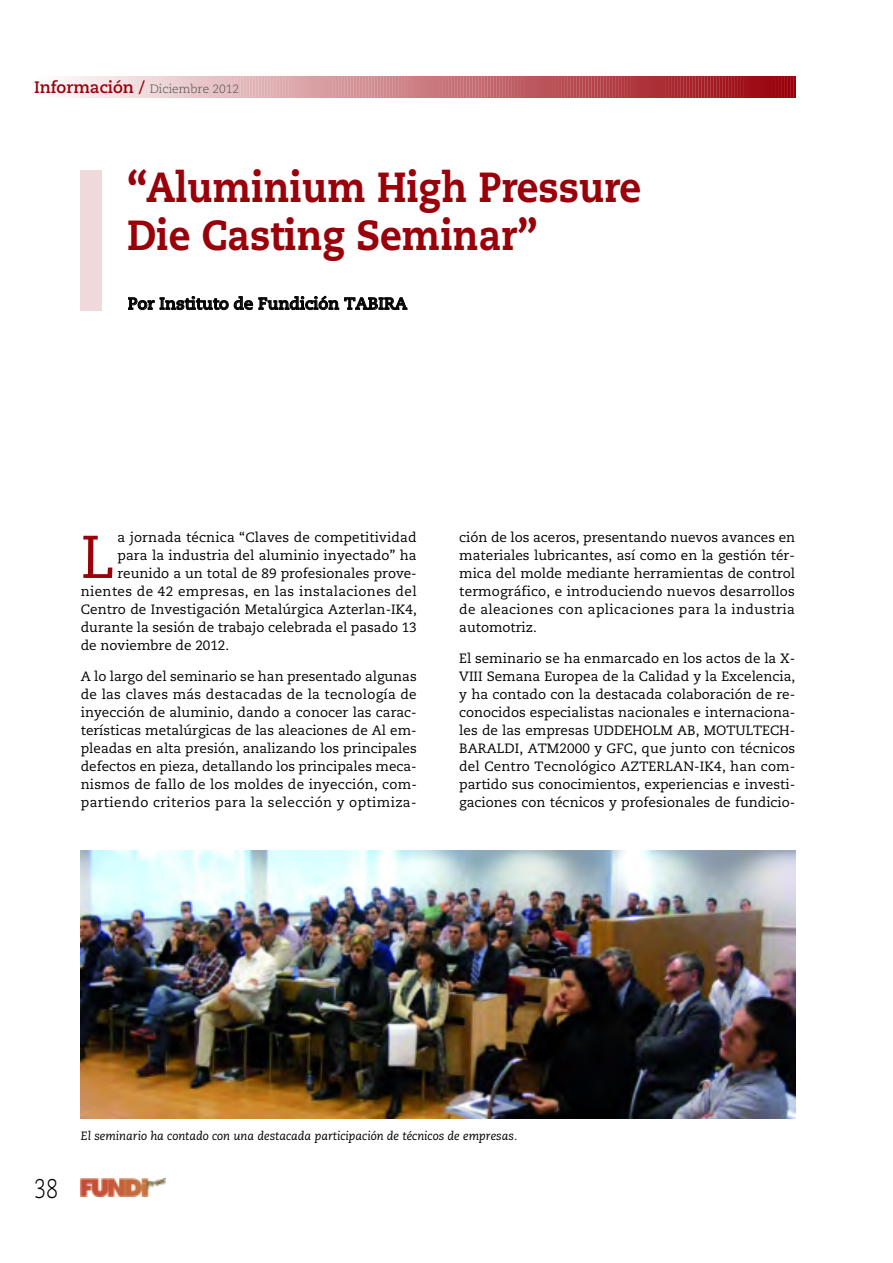
<style>
.page{position:relative;width:893px;height:1263px;background:#fff}
.page>*{position:absolute;margin:0;border:0;box-sizing:border-box;transform-origin:0 0}
.t1{font:60.3px "Caecilia";color:#990009}
.t2{font:800 42px/48px "Caecilia";color:#990009;scale:.9 1}
.t3{font:300 27px "Caecilia";color:#000;scale:.8 1}
.t4{font:700 16.5px "Caecilia";color:#000}
.t5{font:13.5px/18px "Caecilia";letter-spacing:.005em;color:#000;text-align:justify}
.t6{font:13.5px "Caecilia";letter-spacing:.025em;color:#000}
.t7{font:italic 12px "Caecilia";color:#000}
.t8{font:300 12px "Caecilia";color:#4d4d4d}
.s1{font-weight:700;font-size:16.5px;color:#990009}
</style>
<div class="page">
<svg style="left:65px;top:77px;width:731px;height:21px;background:#cb7d82"></svg>
<img style="left:81px;top:1178px;width:85px;height:18px">
<div style="left:81px;top:170px;width:21px;height:140px;background:#f0d9da"></div>
<img style="left:81px;top:850px;width:714px;height:268px">
<p class="t8" style="left:34px;top:84px;width:207px"><span class="s1">Información /</span> Diciembre 2012</p>
<p class="t2" style="left:128px;top:167px;width:572px">“Aluminium High Pressure<br>Die Casting Seminar”</p>
<p class="t4" style="left:128px;top:297px;width:281px">Por Instituto de Fundición TABIRA</p>
<p class="t1" style="left:81px;top:532px;width:35px">L</p>
<p class="t5" style="left:118px;top:529px;width:301px">a jornada técnica “Claves de competitividad</p>
<p class="t5" style="left:118px;top:547px;width:301px">para la industria del aluminio inyectado” ha</p>
<p class="t5" style="left:118px;top:565px;width:301px">reunido a un total de 89 profesionales prove-</p>
<p class="t6" style="left:81px;top:585px;width:337px">nientes de 42 empresas, en las instalaciones del</p>
<p class="t5" style="left:81px;top:601px;width:337px">Centro de Investigación Metalúrgica Azterlan-IK4,</p>
<p class="t5" style="left:81px;top:619px;width:338px">durante la sesión de trabajo celebrada el pasado 13</p>
<p class="t5" style="left:81px;top:637px;width:150px">de noviembre de 2012.</p>
<p class="t5" style="left:81px;top:668px;width:338px">A lo largo del seminario se han presentado algunas de las claves más destacadas de la tecnología de inyección de aluminio, dando a conocer las carac&shy;terísticas metalúrgicas de las aleaciones de Al em&shy;pleadas en alta presión, analizando los principales defectos en pieza, detallando los principales meca&shy;nismos de fallo de los moldes de inyección, com&shy;partiendo criterios para la selección y optimiza-</p>
<p class="t5" style="left:459px;top:529px;width:337px">ción de los aceros, presentando nuevos avances en materiales lubricantes, así como en la gestión tér&shy;mica del molde mediante herramientas de control termográfico, e introduciendo nuevos desarrollos de aleaciones con aplicaciones para la industria automotriz.</p>
<p class="t5" style="left:459px;top:650px;width:338px">El seminario se ha enmarcado en los actos de la X-VIII Semana Europea de la Calidad y la Excelencia, y ha contado con la destacada colaboración de re&shy;conocidos especialistas nacionales e internaciona&shy;les de las empresas UDDEHOLM AB, MOTULTECH-BARALDI, ATM2000 y GFC, que junto con técnicos del Centro Tecnológico AZTERLAN-IK4, han com&shy;partido sus conocimientos, experiencias e investi&shy;gaciones con técnicos y profesionales de fundicio-</p>
<p class="t3" style="left:34px;top:1177px;width:32px">38</p>
<p class="t7" style="left:81px;top:1131px;width:438px">El seminario ha contado con una destacada participación de técnicos de empresas.</p>
</div>
